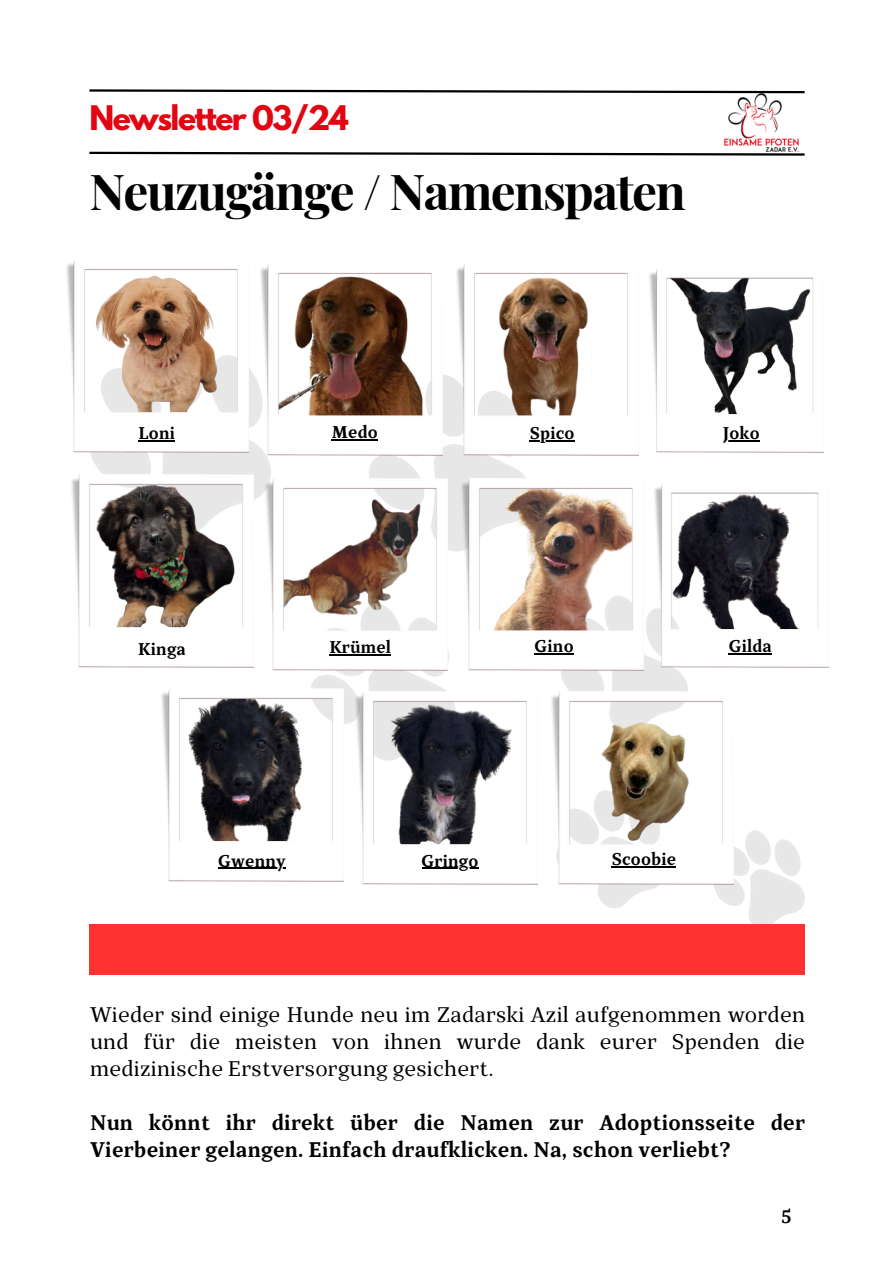
<style>
.page{position:relative;width:894px;height:1264px;background:#fff}
.page>*{position:absolute;margin:0;border:0;box-sizing:border-box;transform-origin:0 0}
.t1{font:700 49.5px "Playfair Display";letter-spacing:-.035em;color:#000}
.t2{font:700 30px "League Spartan";letter-spacing:-.05em;color:#e20613}
.t3{font:21px/27px "TT Bells";letter-spacing:.01em;color:#000;text-align:justify}
.t4{font:700 21px/27px "TT Bells";letter-spacing:.01em;color:#000}
.t5{font:700 18px "TT Bells";color:#000}
.t6{font:700 16.8px "TT Bells";letter-spacing:.01em;color:#000}
</style>
<div class="page">
<svg style="left:89px;top:89px;width:716px;height:5px"></svg>
<svg style="left:89px;top:151px;width:716px;height:5px"></svg>
<img style="left:89px;top:368px;width:715px;height:556px">
<div style="left:89px;top:924px;width:715px;height:50px;background:#ff3131"></div>
<img style="left:718px;top:93px;width:86px;height:59px">
<img style="left:259px;top:264px;width:183px;height:191px">
<img style="left:66px;top:260px;width:182px;height:192px">
<img style="left:455px;top:264px;width:183px;height:191px">
<img style="left:648px;top:269px;width:175px;height:183px">
<img style="left:264px;top:478px;width:183px;height:192px">
<img style="left:71px;top:475px;width:183px;height:192px">
<img style="left:460px;top:478px;width:183px;height:192px">
<img style="left:653px;top:483px;width:175px;height:184px">
<img style="left:354px;top:692px;width:183px;height:192px">
<img style="left:160px;top:688px;width:183px;height:193px">
<img style="left:550px;top:692px;width:183px;height:192px">
<hr style="left:332px;top:439px;width:46px;height:1px;background:#000">
<hr style="left:138px;top:440px;width:37px;height:1px;background:#000">
<hr style="left:329px;top:654px;width:62px;height:1px;background:#000">
<hr style="left:421px;top:867px;width:57px;height:1px;background:#000">
<hr style="left:218px;top:867px;width:68px;height:1px;background:#000">
<hr style="left:529px;top:440px;width:45px;height:1px;background:#000">
<hr style="left:722px;top:440px;width:37px;height:1px;background:#000">
<hr style="left:534px;top:653px;width:39px;height:1px;background:#000">
<hr style="left:728px;top:653px;width:43px;height:1px;background:#000">
<hr style="left:611px;top:866px;width:65px;height:1px;background:#000">
<h2 class="t2" style="left:89px;top:103px;width:261px">Newsletter 03/24</h2>
<h1 class="t1" style="left:89px;top:156px;width:598px">Neuzugänge / Namenspaten</h1>
<p class="t6" style="left:138px;top:423px;width:38px">Loni</p>
<p class="t6" style="left:332px;top:422px;width:47px">Medo</p>
<p class="t6" style="left:529px;top:423px;width:46px">Spico</p>
<p class="t6" style="left:722px;top:423px;width:38px">Joko</p>
<p class="t6" style="left:138px;top:639px;width:49px">Kinga</p>
<p class="t6" style="left:329px;top:636px;width:63px">Krümel</p>
<p class="t6" style="left:534px;top:635px;width:41px">Gino</p>
<p class="t6" style="left:728px;top:635px;width:45px">Gilda</p>
<p class="t6" style="left:218px;top:850px;width:69px">Gwenny</p>
<p class="t6" style="left:421px;top:850px;width:58px">Gringo</p>
<p class="t6" style="left:611px;top:849px;width:66px">Scoobie</p>
<p class="t3" style="left:90px;top:1001px;width:716px">Wieder sind einige Hunde neu im Zadarski Azil aufgenommen worden und für die meisten von ihnen wurde dank eurer Spenden die medizinische Erstversorgung gesichert.</p>
<p class="t4" style="left:90px;top:1109px;width:716px">Nun könnt ihr direkt über die Namen zur Adoptionsseite der<br>Vierbeiner gelangen. Einfach draufklicken. Na, schon verliebt?</p>
<p class="t5" style="left:781px;top:1205px;width:12px">5</p>
</div>
